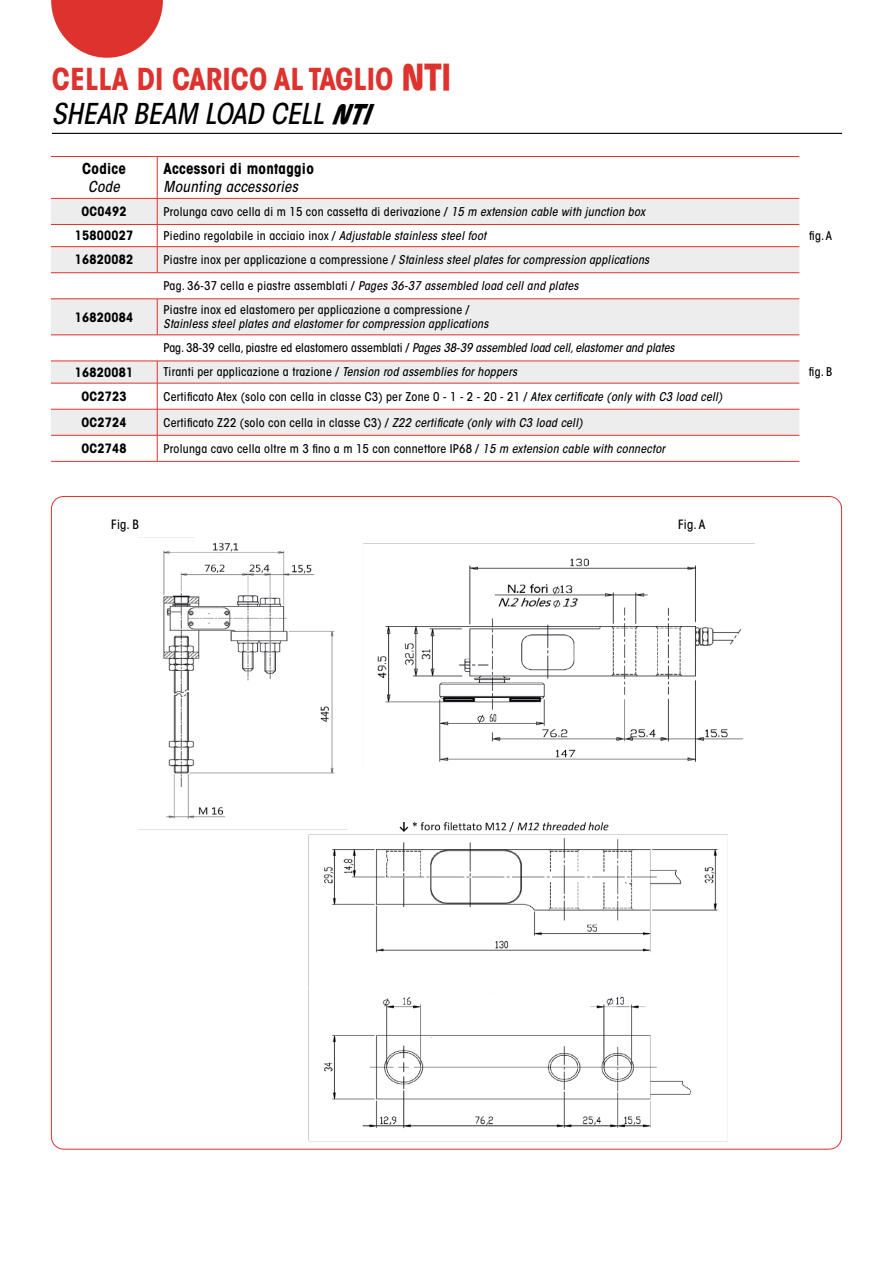
<style>
.page{position:relative;width:893px;height:1263px;background:#fff}
.page>*{position:absolute;margin:0;border:0;box-sizing:border-box;transform-origin:0 0}
.t1{font:700 condensed 30px "ITC Avant Garde Std";color:#de322f}
.t2{font:italic 500 condensed 28.5px "ITC Avant Garde Std";color:#000}
.t3{font:700 condensed 15px "ITC Avant Garde Std";letter-spacing:.02em;color:#000}
.t4{font:italic 500 condensed 15px "ITC Avant Garde Std";letter-spacing:.02em;color:#000}
.t5{font:700 condensed 12.75px "ITC Avant Garde Std";letter-spacing:.02em;color:#000}
.t6{font:500 condensed 12.75px "ITC Avant Garde Std";letter-spacing:.02em;color:#000}
.t7{font:500 condensed 12px "ITC Avant Garde Std";letter-spacing:.02em;color:#000}
.t8{font:italic 500 condensed 12px/26.1px "ITC Avant Garde Std";letter-spacing:.02em;color:#000}
.s1{font-family:"Continuum";font-stretch:normal;font-size:37.5px}
.s2{font-family:"Continuum";font-weight:700;font-stretch:normal}
.s3{font-style:italic}
.s4{font-style:normal}
</style>
<div class="page">
<svg style="left:51px;top:360px;width:748px;height:101px"></svg>
<svg style="left:51px;top:273px;width:748px;height:62px;fill:#ededed"></svg>
<hr style="left:51px;top:156px;width:106px;height:1px;background:#de322f">
<hr style="left:157px;top:156px;width:642px;height:1px;background:#de322f">
<hr style="left:51px;top:299px;width:106px;height:1px;background:#de322f">
<hr style="left:157px;top:299px;width:642px;height:1px;background:#de322f">
<hr style="left:51px;top:335px;width:106px;height:1px;background:#de322f">
<hr style="left:157px;top:335px;width:642px;height:1px;background:#de322f">
<hr style="left:51px;top:361px;width:106px;height:1px;background:#de322f">
<hr style="left:157px;top:361px;width:642px;height:1px;background:#de322f">
<hr style="left:51px;top:383px;width:106px;height:1px;background:#de322f">
<hr style="left:157px;top:383px;width:642px;height:1px;background:#de322f">
<hr style="left:51px;top:409px;width:106px;height:1px;background:#de322f">
<hr style="left:157px;top:409px;width:642px;height:1px;background:#de322f">
<hr style="left:51px;top:435px;width:106px;height:1px;background:#de322f">
<hr style="left:157px;top:435px;width:642px;height:1px;background:#de322f">
<hr style="left:51px;top:461px;width:106px;height:1px;background:#de322f">
<hr style="left:157px;top:461px;width:642px;height:1px;background:#de322f">
<svg style="left:51px;top:157px;width:748px;height:116px"></svg>
<hr style="left:157px;top:299px;width:1px;height:36px;background:#de322f">
<svg style="left:157px;top:361px;width:1px;height:100px"></svg>
<svg style="left:51px;top:0;width:112px;height:58px"></svg>
<hr style="left:52px;top:133px;width:790px;height:1px;background:#000">
<img style="left:139px;top:537px;width:615px;height:604px">
<div style="left:196px;top:515px;width:402px;height:24px;background:#fff"></div>
<h1 class="t1" style="left:52px;top:60px;width:401px">CELLA DI CARICO AL TAGLIO <span class="s1">NTI</span></h1>
<h2 class="t2" style="left:52px;top:96px;width:331px">SHEAR BEAM LOAD CELL <span class="s2">NTI</span></h2>
<p class="t3" style="left:82px;top:159px;width:45px">Codice</p>
<p class="t4" style="left:88px;top:177px;width:33px">Code</p>
<p class="t3" style="left:164px;top:159px;width:152px">Accessori di montaggio</p>
<p class="t4" style="left:164px;top:177px;width:136px">Mounting accessories</p>
<p class="t5" style="left:81px;top:203px;width:47px">OC0492</p>
<p class="t7" style="left:164px;top:204px;width:483px">Prolunga cavo cella di m 15 con cassetta di derivazione / <span class="s3">15 m extension cable with junction box</span></p>
<p class="t5" style="left:75px;top:227px;width:60px">15800027</p>
<p class="t7" style="left:164px;top:228px;width:324px">Piedino regolabile in acciaio inox / <span class="s3">Adjustable stainless steel foot</span></p>
<p class="t7" style="left:809px;top:228px;width:24px">fig. A</p>
<p class="t5" style="left:75px;top:252px;width:60px">16820082</p>
<p class="t8" style="left:164px;top:247px;width:487px"><span class="s4">Piastre inox per applicazione a compressione /</span> Stainless steel plates for compression applications<br><span class="s4">Pag. 36-37 cella e piastre assemblati /</span> Pages 36-37 assembled load cell and plates</p>
<p class="t5" style="left:75px;top:309px;width:60px">16820084</p>
<p class="t7" style="left:164px;top:302px;width:307px">Piastre inox ed elastomero per applicazione a compressione /</p>
<p class="t8" style="left:164px;top:312px;width:512px;line-height:23.9px">Stainless steel plates and elastomer for compression applications<br><span class="s4">Pag. 38-39 cella, piastre ed elastomero assemblati /</span> Pages 38-39 assembled load cell, elastomer and plates</p>
<p class="t5" style="left:75px;top:364px;width:60px">16820081</p>
<p class="t7" style="left:164px;top:365px;width:355px">Tiranti per applicazione a trazione / <span class="s3">Tension rod assemblies for hoppers</span></p>
<p class="t7" style="left:809px;top:365px;width:25px">fig. B</p>
<p class="t5" style="left:81px;top:388px;width:47px">OC2723</p>
<p class="t7" style="left:164px;top:389px;width:560px">Certificato Atex (solo con cella in classe C3) per Zone 0 - 1 - 2 - 20 - 21 / <span class="s3">Atex certificate (only with C3 load cell)</span></p>
<p class="t5" style="left:81px;top:414px;width:47px">OC2724</p>
<p class="t7" style="left:164px;top:415px;width:420px">Certificato Z22 (solo con cella in classe C3) / <span class="s3">Z22 certificate (only with C3 load cell)</span></p>
<p class="t5" style="left:81px;top:440px;width:47px">OC2748</p>
<p class="t7" style="left:164px;top:441px;width:503px">Prolunga cavo cella oltre m 3 fino a m 15 con connettore IP68 / <span class="s3">15 m extension cable with connector</span></p>
<p class="t6" style="left:111px;top:517px;width:29px">Fig. B</p>
<p class="t6" style="left:678px;top:517px;width:29px">Fig. A</p>
</div>
